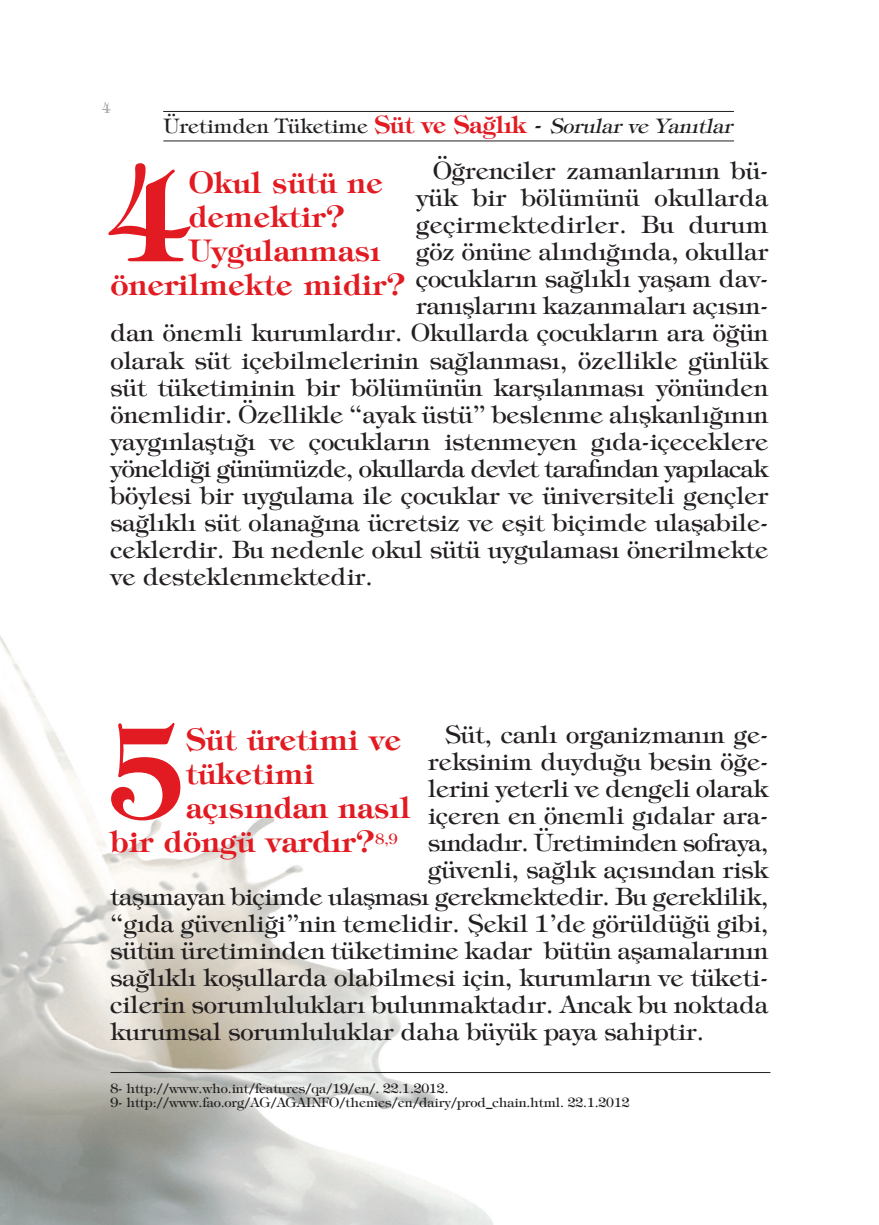
<style>
.page{position:relative;width:879px;height:1225px;background:#fff}
.page>*{position:absolute;margin:0;border:0;box-sizing:border-box;transform-origin:0 0}
.t1{font:700 125px "Tiffany";color:#e21a21}
.t2{font:700 30px "Tiffany";letter-spacing:.015em;color:#e21a21}
.t3{font:24px "Tiffany";color:#231f20}
.t4{font:24px "Tiffany";letter-spacing:-.03em;color:#231f20}
.t5{font:24px "Tiffany";letter-spacing:-.02em;color:#231f20}
.t6{font:24px "Tiffany";letter-spacing:-.025em;color:#231f20}
.t7{font:20px "Tiffany";color:#231f20}
.t8{font:14px "Tiffany";color:#a8a9ad}
.t9{font:13px/14px "Tiffany";letter-spacing:-.01em;color:#231f20}
.s1{font-weight:700;font-size:24px;color:#e21a21}
.s2{font-size:24px}
.s3{font-style:italic}
</style>
<div class="page">
<img style="left:0;top:635px;width:493px;height:590px">
<hr style="left:163px;top:140px;width:571px;height:1px;background:#231f20">
<hr style="left:163px;top:111px;width:571px;height:1px;background:#231f20">
<hr style="left:111px;top:1072px;width:659px;height:1px;background:#231f20">
<p class="t8" style="left:102px;top:103px;width:10px">4</p>
<p class="t7" style="left:164px;top:118px;width:574px">Üretimden Tüketime <span class="s1">Süt ve Sağlık</span> <span class="s2">-</span> <span class="s3">Sorular ve Yanıtlar</span></p>
<p class="t3" style="left:433px;top:161px;width:337px">Öğrenciler zamanlarının bü-</p>
<p class="t3" style="left:416px;top:188px;width:354px">yük bir bölümünü okullarda</p>
<p class="t3" style="left:416px;top:215px;width:354px">geçirmektedirler. Bu durum</p>
<p class="t3" style="left:416px;top:242px;width:354px">göz önüne alındığında, okullar</p>
<p class="t3" style="left:416px;top:269px;width:354px">çocukların sağlıklı yaşam dav-</p>
<p class="t3" style="left:416px;top:296px;width:354px">ranışlarını kazanmaları açısın-</p>
<p class="t3" style="left:111px;top:323px;width:659px">dan önemli kurumlardır. Okullarda çocukların ara öğün</p>
<p class="t3" style="left:111px;top:350px;width:659px">olarak süt içebilmelerinin sağlanması, özellikle günlük</p>
<p class="t3" style="left:111px;top:377px;width:659px">süt tüketiminin bir bölümünün karşılanması yönünden</p>
<p class="t3" style="left:111px;top:404px;width:659px">önemlidir. Özellikle “ayak üstü” beslenme alışkanlığının</p>
<p class="t3" style="left:111px;top:431px;width:659px">yaygınlaştığı ve çocukların istenmeyen gıda-içeceklere</p>
<p class="t4" style="left:111px;top:458px;width:659px">yöneldiği günümüzde, okullarda devlet tarafından yapılacak</p>
<p class="t3" style="left:111px;top:485px;width:659px">böylesi bir uygulama ile çocuklar ve üniversiteli gençler</p>
<p class="t3" style="left:111px;top:512px;width:659px">sağlıklı süt olanağına ücretsiz ve eşit biçimde ulaşabile-</p>
<p class="t3" style="left:111px;top:539px;width:659px">ceklerdir. Bu nedenle okul sütü uygulaması önerilmekte</p>
<p class="t3" style="left:111px;top:566px;width:264px">ve desteklenmektedir.</p>
<h1 class="t1" style="left:111px;top:170px;width:77px">4</h1>
<p class="t2" style="left:189px;top:171px;width:196px">Okul sütü ne</p>
<p class="t2" style="left:189px;top:205px;width:158px">demektir?</p>
<p class="t2" style="left:189px;top:239px;width:193px">Uygulanması</p>
<p class="t2" style="left:111px;top:273px;width:297px">önerilmekte midir?</p>
<h1 class="t1" style="left:109px;top:726px;width:77px">5</h1>
<p class="t2" style="left:186px;top:728px;width:217px">Süt üretimi ve</p>
<p class="t3" style="left:445px;top:724px;width:325px">Süt, canlı organizmanın ge-</p>
<p class="t3" style="left:428px;top:751px;width:342px">reksinim duyduğu besin öğe-</p>
<p class="t3" style="left:428px;top:778px;width:342px">lerini yeterli ve dengeli olarak</p>
<p class="t3" style="left:428px;top:805px;width:342px">içeren en önemli gıdalar ara-</p>
<p class="t6" style="left:428px;top:832px;width:342px">sındadır. Üretiminden sofraya,</p>
<p class="t3" style="left:428px;top:859px;width:342px">güvenli, sağlık açısından risk</p>
<p class="t5" style="left:111px;top:886px;width:659px">taşımayan biçimde ulaşması gerekmektedir. Bu gereklilik,</p>
<p class="t3" style="left:111px;top:913px;width:659px">“gıda güvenliği”nin temelidir. Şekil 1’de görüldüğü gibi,</p>
<p class="t3" style="left:111px;top:940px;width:659px">sütün üretiminden tüketimine kadar bütün aşamalarının</p>
<p class="t3" style="left:111px;top:967px;width:659px">sağlıklı koşullarda olabilmesi için, kurumların ve tüketi-</p>
<p class="t3" style="left:111px;top:994px;width:659px">cilerin sorumlulukları bulunmaktadır. Ancak bu noktada</p>
<p class="t3" style="left:111px;top:1021px;width:595px">kurumsal sorumluluklar daha büyük paya sahiptir.</p>
<p class="t2" style="left:186px;top:762px;width:130px">tüketimi</p>
<p class="t2" style="left:186px;top:796px;width:226px">açısından nasıl</p>
<p class="t2" style="left:111px;top:830px;width:288px">bir döngü vardır?<sup>8,9</sup></p>
<p class="t9" style="left:111px;top:1082px;width:520px">8- http://www.who.int/features/qa/19/en/. 22.1.2012.<br>9- http://www.fao.org/AG/AGAINFO/themes/en/dairy/prod_chain.html. 22.1.2012</p>
</div>
